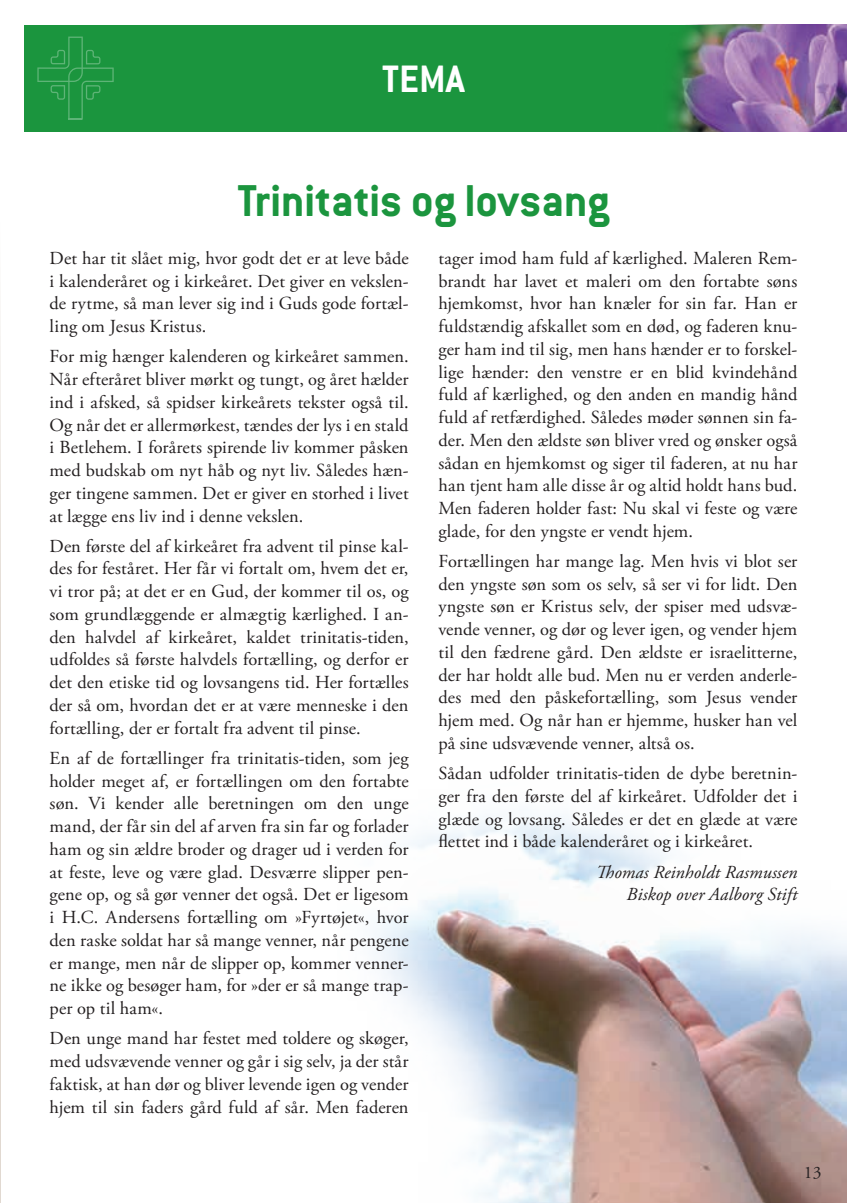
<style>
.page{position:relative;width:847px;height:1203px;background:#fff}
.page>*{position:absolute;margin:0;border:0;box-sizing:border-box;transform-origin:0 0}
.t1{font:700 49px "Conduit ITC";letter-spacing:-.01em;color:#1b953e}
.t2{font:700 42px "Conduit ITC";color:#fff}
.t3{font:18.38px/22.8px "Adobe Garamond Pro";letter-spacing:.005em;color:#231f20;text-align:justify}
.t4{font:italic 18.38px/22.8px "Adobe Garamond Pro";letter-spacing:.005em;color:#231f20;text-align:right}
.t5{font:17.5px "Adobe Garamond Pro";color:#231f20}
</style>
<div class="page">
<img style="left:374px;top:816px;width:473px;height:387px">
<hr style="left:0;top:0;width:1px;height:1203px;background:#e1d9d1">
<img style="left:0;top:93px;width:1px;height:460px">
<div style="left:25px;top:25px;width:822px;height:106px;background:#1b953e"></div>
<svg style="left:37px;top:37px;width:77px;height:83px"></svg>
<img style="left:668px;top:25px;width:179px;height:106px">
<h2 class="t2" style="left:382px;top:54px;width:84px">TEMA</h2>
<h1 class="t1" style="left:237px;top:172px;width:374px">Trinitatis og lovsang</h1>
<p class="t3" style="left:50px;top:247px;width:360px">Det har tit slået mig, hvor godt det er at leve både i kalenderåret og i kirkeåret. Det giver en vekslen&shy;de rytme, så man lever sig ind i Guds gode fortæl&shy;ling om Jesus Kristus.</p>
<p class="t3" style="left:50px;top:346px;width:360px;text-align:left">For mig hænger kalenderen og kirkeåret sammen.<br>Når efteråret bliver mørkt og tungt, og året hælder ind i afsked, så spidser kirkeårets tekster også til.<br>Og når det er allermørkest, tændes der lys i en stald i Betlehem. I forårets spirende liv kommer påsken med budskab om nyt håb og nyt liv. Således hæn&shy;ger tingene sammen. Det er giver en storhed i livet at lægge ens liv ind i denne vekslen.</p>
<p class="t3" style="left:50px;top:535px;width:360px">Den første del af kirkeåret fra advent til pinse kal&shy;des for feståret. Her får vi fortalt om, hvem det er, vi tror på; at det er en Gud, der kommer til os, og som grundlæggende er almægtig kærlighed. I an&shy;den halvdel af kirkeåret, kaldet trinitatis-tiden, udfoldes så første halvdels fortælling, og derfor er det den etiske tid og lovsangens tid. Her fortælles der så om, hvordan det er at være menneske i den fortælling, der er fortalt fra advent til pinse.</p>
<p class="t3" style="left:50px;top:747px;width:360px">En af de fortællinger fra trinitatis-tiden, som jeg holder meget af, er fortællingen om den fortabte søn. Vi kender alle beretningen om den unge mand, der får sin del af arven fra sin far og forlader ham og sin ældre broder og drager ud i verden for at feste, leve og være glad. Desværre slipper pen&shy;gene op, og så gør venner det også. Det er ligesom i H.C. Andersens fortælling om »Fyrtøjet«, hvor den raske soldat har så mange venner, når pengene er mange, men når de slipper op, kommer venner&shy;ne ikke og besøger ham, for »der er så mange trap&shy;per op til ham«.</p>
<p class="t3" style="left:50px;top:1028px;width:360px">Den unge mand har festet med toldere og skøger, med udsvævende venner og går i sig selv, ja der står faktisk, at han dør og bliver levende igen og vender hjem til sin faders gård fuld af sår. Men faderen</p>
<p class="t3" style="left:438px;top:247px;width:360px;text-align:left">tager imod ham fuld af kærlighed. Maleren Rem&shy;brandt har lavet et maleri om den fortabte søns hjemkomst, hvor han knæler for sin far. Han er fuldstændig afskallet som en død, og faderen knu&shy;ger ham ind til sig, men hans hænder er to forskel&shy;lige hænder: den venstre er en blid kvindehånd fuld af kærlighed, og den anden en mandig hånd fuld af retfærdighed. Således møder sønnen sin fa&shy;der. Men den ældste søn bliver vred og ønsker også sådan en hjemkomst og siger til faderen, at nu har han tjent ham alle disse år og altid holdt hans bud.<br>Men faderen holder fast: Nu skal vi feste og være glade, for den yngste er vendt hjem.</p>
<p class="t3" style="left:438px;top:550px;width:360px">Fortællingen har mange lag. Men hvis vi blot ser den yngste søn som os selv, så ser vi for lidt. Den yngste søn er Kristus selv, der spiser med udsvæ&shy;vende venner, og dør og lever igen, og vender hjem til den fædrene gård. Den ældste er israelitterne, der har holdt alle bud. Men nu er verden anderle&shy;des med den påskefortælling, som Jesus vender hjem med. Og når han er hjemme, husker han vel på sine udsvævende venner, altså os.</p>
<p class="t3" style="left:438px;top:763px;width:360px">Sådan udfolder trinitatis-tiden de dybe beretnin&shy;ger fra den første del af kirkeåret. Udfolder det i glæde og lovsang. Således er det en glæde at være flettet ind i både kalenderåret og i kirkeåret.</p>
<p class="t4" style="left:596px;top:861px;width:203px">Thomas Reinholdt Rasmussen<br>Biskop over Aalborg Stift</p>
<p class="t5" style="left:804px;top:1162px;width:19px">13</p>
</div>
